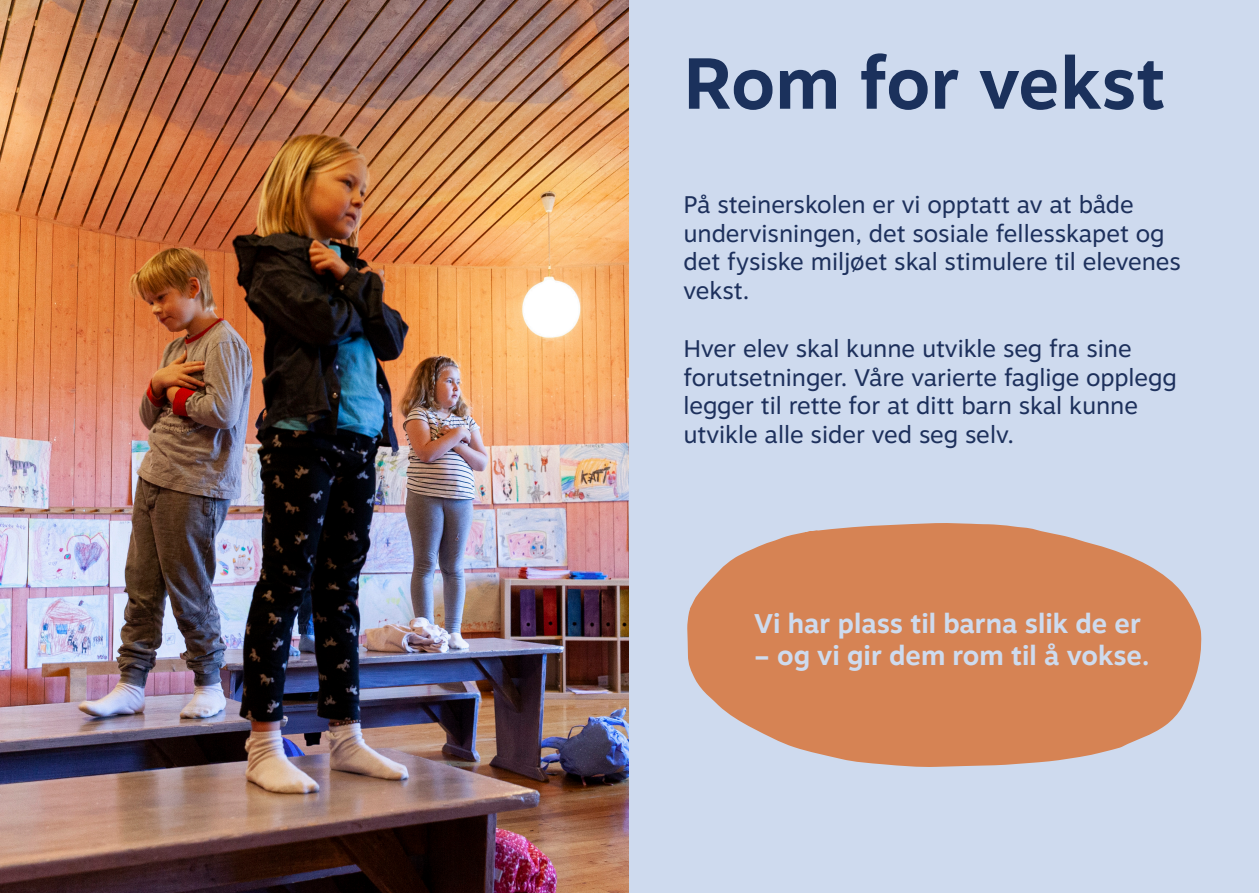
<style>
.page{position:relative;width:1259px;height:893px;background:#fff}
.page>*{position:absolute;margin:0;border:0;box-sizing:border-box;transform-origin:0 0}
.t1{font:700 72px "Motiva Sans";color:#1b315c}
.t2{font:700 27px "Motiva Sans";color:#cedbee}
.t3{font:24px/28.8px "Motiva Sans";color:#1d305c}
</style>
<div class="page">
<img style="left:0;top:0;width:629px;height:893px">
<div style="left:629px;top:0;width:630px;height:893px;background:#cedaee"></div>
<svg style="left:687px;top:523px;width:514px;height:244px;fill:#d68354"></svg>
<p class="t1" style="left:683px;top:30px;width:483px">Rom for vekst</p>
<p class="t3" style="left:683px;top:189px;width:452px">På steinerskolen er vi opptatt av at både</p>
<p class="t3" style="left:683px;top:218px;width:499px">undervisningen, det sosiale fellesskapet og det fysiske miljøet skal stimulere til elevenes vekst.</p>
<p class="t3" style="left:683px;top:333px;width:450px">Hver elev skal kunne utvikle seg fra sine</p>
<p class="t3" style="left:683px;top:362px;width:495px">forutsetninger. Våre varierte faglige opplegg legger til rette for at ditt barn skal kunne</p>
<p class="t3" style="left:683px;top:420px;width:332px">utvikle alle sider ved seg selv.</p>
<p class="t2" style="left:754px;top:603px;width:388px">Vi har plass til barna slik de er</p>
<p class="t2" style="left:754px;top:636px;width:397px">– og vi gir dem rom til å vokse.</p>
</div>
